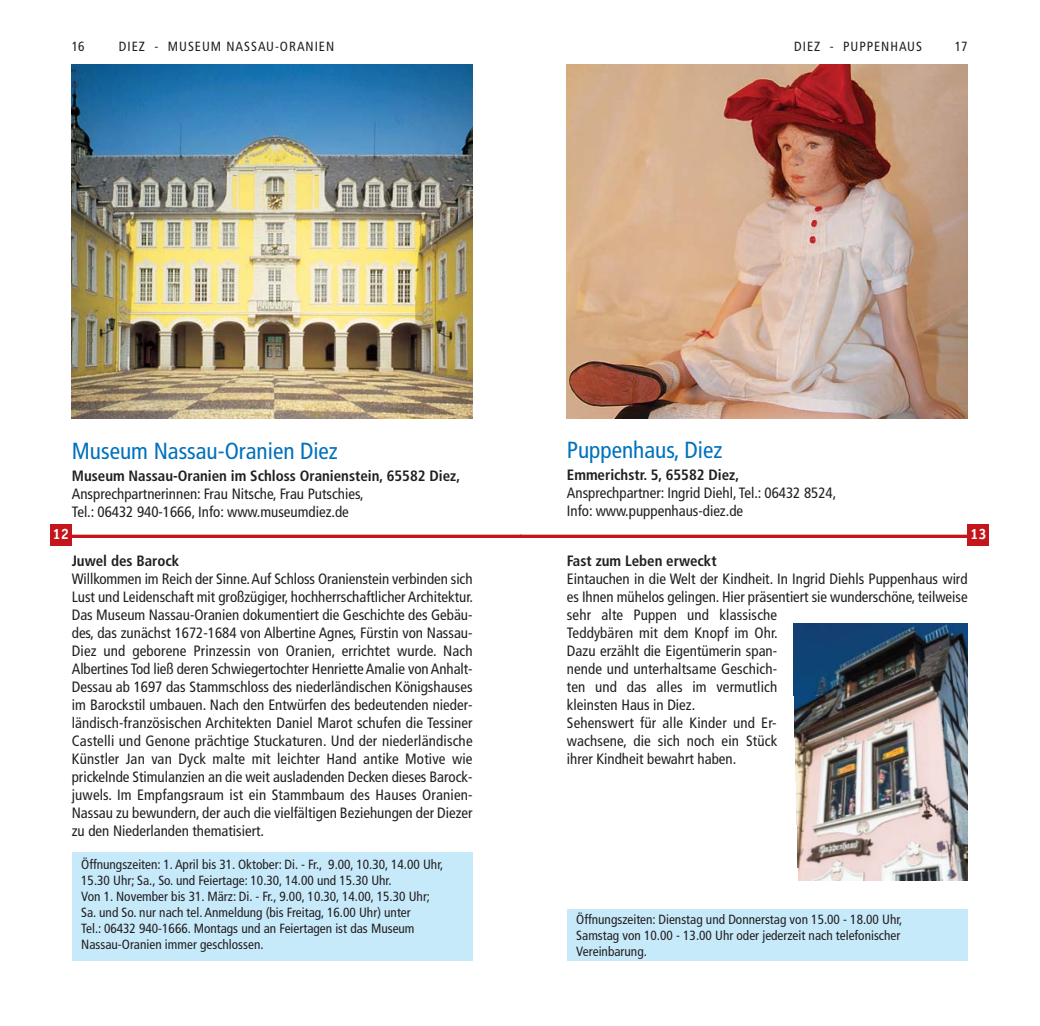
<style>
.page{position:relative;width:1040px;height:1026px;background:#fff}
.page>*{position:absolute;margin:0;border:0;box-sizing:border-box;transform-origin:0 0}
.t1{font:condensed 23.28px "Frutiger";color:#0071bc}
.t2{font:condensed 15.05px/18px "Frutiger";color:#231f20}
.t3{font:700 condensed 15.05px "Frutiger";color:#231f20}
.t4{font:700 15.05px "Officina Serif";color:#fff}
.t5{font:condensed 13.3px/15.9px "Frutiger";color:#231f20}
.t6{font:condensed 13.3px "Frutiger";letter-spacing:.075em;color:#231f20}
</style>
<div class="page">
<div style="left:72px;top:852px;width:400px;height:108px;background:#c7eafb"></div>
<img style="left:72px;top:65px;width:400px;height:353px">
<svg style="left:72px;top:534px;width:447px;height:4px;background:#cd3b41"></svg>
<div style="left:567px;top:908px;width:400px;height:52px;background:#c7eafb"></div>
<img style="left:567px;top:65px;width:400px;height:353px">
<svg style="left:519px;top:534px;width:448px;height:4px;background:#cd3b41"></svg>
<img style="left:794px;top:623px;width:173px;height:257px">
<div style="left:50px;top:524px;width:21px;height:21px;background:#c4151c"></div>
<div style="left:967px;top:524px;width:22px;height:21px;background:#c4151c"></div>
<p class="t5" style="left:72px;top:40px;width:14px">16</p>
<p class="t6" style="left:119px;top:41px;width:217px">DIEZ - MUSEUM NASSAU-ORANIEN</p>
<p class="t6" style="left:794px;top:41px;width:129px">DIEZ - PUPPENHAUS</p>
<p class="t5" style="left:954px;top:40px;width:14px">17</p>
<h1 class="t1" style="left:72px;top:442px;width:268px">Museum Nassau-Oranien Diez</h1>
<p class="t3" style="left:72px;top:470px;width:390px">Museum Nassau-Oranien im Schloss Oranienstein, 65582 Diez,</p>
<p class="t2" style="left:72px;top:486px;width:293px">Ansprechpartnerinnen: Frau Nitsche, Frau Putschies,<br>Tel.: 06432 940-1666, Info: www.museumdiez.de</p>
<h1 class="t1" style="left:567px;top:440px;width:157px">Puppenhaus, Diez</h1>
<p class="t3" style="left:567px;top:468px;width:174px">Emmerichstr. 5, 65582 Diez,</p>
<p class="t2" style="left:567px;top:484px;width:271px">Ansprechpartner: Ingrid Diehl, Tel.: 06432 8524,<br>Info: www.puppenhaus-diez.de</p>
<p class="t4" style="left:53px;top:525px;width:18px">12</p>
<p class="t4" style="left:970px;top:525px;width:18px">13</p>
<p class="t3" style="left:72px;top:555px;width:109px">Juwel des Barock</p>
<p class="t2" style="left:72px;top:571px;width:403px;text-align:justify">Willkommen im Reich der Sinne. Auf Schloss Oranienstein verbinden sich Lust und Leidenschaft mit großzügiger, hochherrschaftlicher Architektur.<br>Das Museum Nassau-Oranien dokumentiert die Geschichte des Gebäu&shy;des, das zunächst 1672-1684 von Albertine Agnes, Fürstin von Nassau-Diez und geborene Prinzessin von Oranien, errichtet wurde. Nach Albertines Tod ließ deren Schwiegertochter Henriette Amalie von Anhalt-Dessau ab 1697 das Stammschloss des niederländischen Königshauses im Barockstil umbauen. Nach den Entwürfen des bedeutenden nieder&shy;ländisch-französischen Architekten Daniel Marot schufen die Tessiner Castelli und Genone prächtige Stuckaturen. Und der niederländische Künstler Jan van Dyck malte mit leichter Hand antike Motive wie prickelnde Stimulanzien an die weit ausladenden Decken dieses Barock&shy;juwels. Im Empfangsraum ist ein Stammbaum des Hauses Oranien-Nassau zu bewundern, der auch die vielfältigen Beziehungen der Diezer zu den Niederlanden thematisiert.</p>
<p class="t5" style="left:81px;top:857px;width:363px">Öffnungszeiten: 1. April bis 31. Oktober: Di. - Fr., 9.00, 10.30, 14.00 Uhr, 15.30 Uhr; Sa., So. und Feiertage: 10.30, 14.00 und 15.30 Uhr.<br>Von 1. November bis 31. März: Di. - Fr., 9.00, 10.30, 14.00, 15.30 Uhr; Sa. und So. nur nach tel. Anmeldung (bis Freitag, 16.00 Uhr) unter<br>Tel.: 06432 940-1666. Montags und an Feiertagen ist das Museum Nassau-Oranien immer geschlossen.</p>
<p class="t3" style="left:567px;top:555px;width:151px">Fast zum Leben erweckt</p>
<p class="t2" style="left:567px;top:571px;width:402px">Eintauchen in die Welt der Kindheit. In Ingrid Diehls Puppenhaus wird es Ihnen mühelos gelingen. Hier präsentiert sie wunderschöne, teilweise sehr alte Puppen und klassische<br>Teddybären mit dem Knopf im Ohr.<br>Dazu erzählt die Eigentümerin span-<br>nende und unterhaltsame Geschich-<br>ten und das alles im vermutlich<br>kleinsten Haus in Diez.<br>Sehenswert für alle Kinder und Er-<br>wachsene, die sich noch ein Stück<br>ihrer Kindheit bewahrt haben.</p>
<p class="t5" style="left:576px;top:911px;width:327px">Öffnungszeiten: Dienstag und Donnerstag von 15.00 - 18.00 Uhr,<br>Samstag von 10.00 - 13.00 Uhr oder jederzeit nach telefonischer<br>Vereinbarung.</p>
</div>
